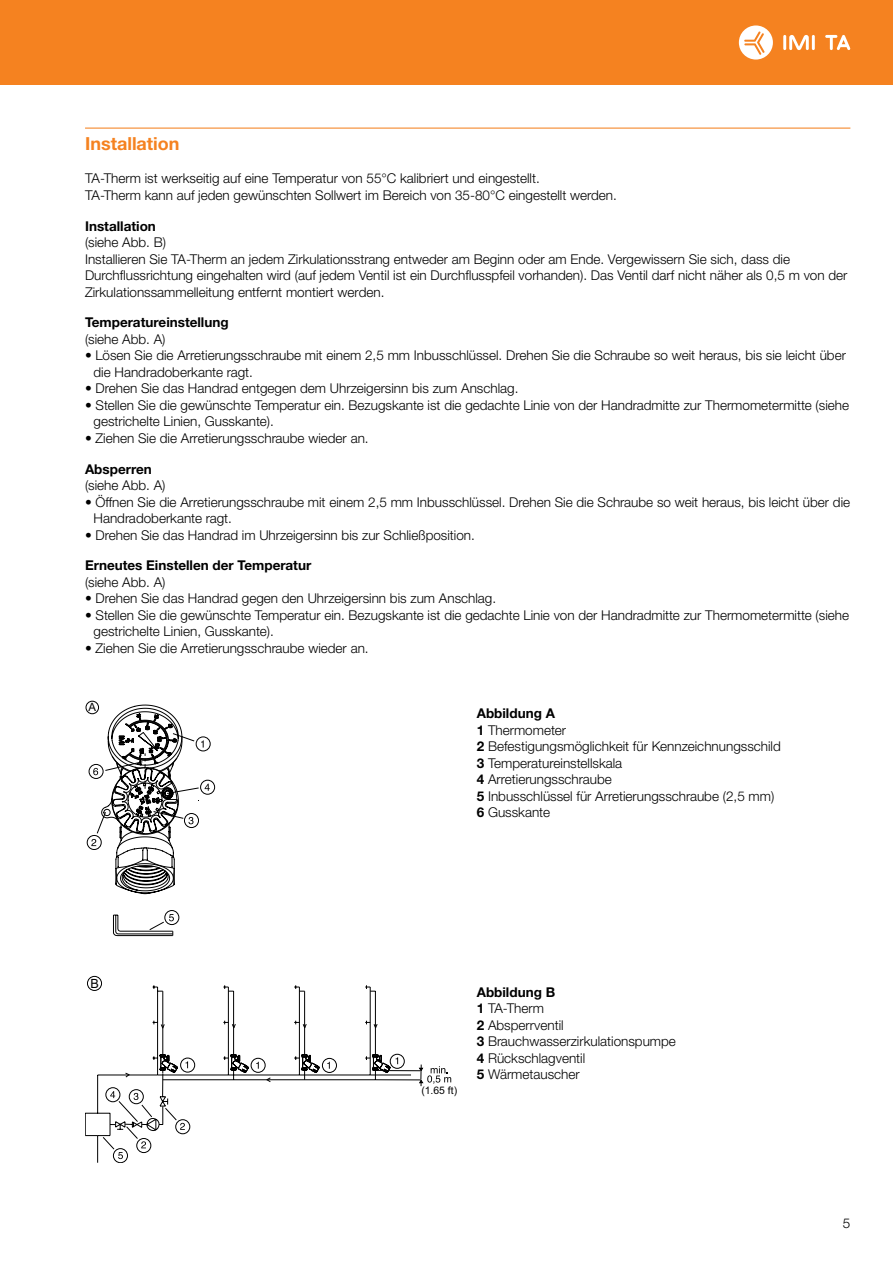
<style>
.page{position:relative;width:893px;height:1263px;background:#fff}
.page>*{position:absolute;margin:0;border:0;box-sizing:border-box;transform-origin:0 0}
.t1{font:700 18px "Helvetica Neue LTW1 G";color:#f58220}
.t2{font:300 13.5px/16.5px "Helvetica Neue LTW1 G";color:#000}
.t3{font:700 13.5px "Helvetica Neue LTW1 G";color:#000}
.t4{font:12.6px "Arial";color:#000}
.t5{font:11.4px "Arial";color:#000}
.t6{font:10.35px "Arial";color:#000}
.s1{font-weight:700}
</style>
<div class="page">
<div style="left:0;top:0;width:893px;height:85px;background:#f58220"></div>
<hr style="left:783px;top:35px;width:3px;height:15px;background:#fff">
<hr style="left:812px;top:35px;width:3px;height:15px;background:#fff">
<svg style="left:789px;top:35px;width:20px;height:15px"></svg>
<svg style="left:825px;top:35px;width:25px;height:15px"></svg>
<svg style="left:739px;top:25px;width:34px;height:35px"></svg>
<hr style="left:85px;top:128px;width:765px;height:1px;background:#f58220">
<svg style="left:390px;top:1054px;width:14px;height:14px"></svg>
<div style="left:390px;top:1054px;width:15px;height:14px;border:1px solid #000;border-radius:50%"></div>
<hr style="left:370px;top:1075px;width:41px;height:1px;background:#000">
<hr style="left:375px;top:1079px;width:46px;height:1px;background:#000">
<svg style="left:85px;top:985px;width:305px;height:178px"></svg>
<svg style="left:396px;top:1057px;width:2px;height:7px"></svg>
<hr style="left:389px;top:1070px;width:32px;height:1px;background:#000">
<svg style="left:419px;top:1064px;width:32px;height:22px"></svg>
<svg style="left:102px;top:986px;width:286px;height:173px"></svg>
<div style="left:87px;top:976px;width:15px;height:14px;background:#fff;border-radius:50%"></div>
<div style="left:87px;top:976px;width:15px;height:15px;border:1px solid #000;border-radius:50%"></div>
<div style="left:200px;top:780px;width:15px;height:14px;border:1px solid #000;border-radius:50%"></div>
<div style="left:165px;top:910px;width:14px;height:15px;border:1px solid #000;border-radius:50%"></div>
<div style="left:86px;top:701px;width:13px;height:13px;border:1px solid #000;border-radius:50%"></div>
<svg style="left:113px;top:914px;width:61px;height:22px"></svg>
<svg style="left:87px;top:705px;width:123px;height:189px"></svg>
<h1 class="t1" style="left:85px;top:132px;width:96px">Installation</h1>
<p class="t2" style="left:85px;top:170px;width:533px">TA-Therm ist werkseitig auf eine Temperatur von 55°C kalibriert und eingestellt.<br>TA-Therm kann auf jeden gewünschten Sollwert im Bereich von 35-80°C eingestellt werden.</p>
<p class="t3" style="left:85px;top:217px;width:72px">Installation</p>
<p class="t2" style="left:85px;top:234px;width:764px">(siehe Abb. B)<br>Installieren Sie TA-Therm an jedem Zirkulationsstrang entweder am Beginn oder am Ende. Vergewissern Sie sich, dass die Durchflussrichtung eingehalten wird (auf jedem Ventil ist ein Durchflusspfeil vorhanden). Das Ventil darf nicht näher als 0,5 m von der Zirkulationssammelleitung entfernt montiert werden.</p>
<p class="t3" style="left:85px;top:314px;width:145px">Temperatureinstellung</p>
<p class="t2" style="left:85px;top:331px;width:82px">(siehe Abb. A)</p>
<p class="t2" style="left:94px;top:347px;width:754px;text-indent:-9px">• Lösen Sie die Arretierungsschraube mit einem 2,5 mm Inbusschlüssel. Drehen Sie die Schraube so weit heraus, bis sie leicht über die Handradoberkante ragt.</p>
<p class="t2" style="left:85px;top:380px;width:435px">• Drehen Sie das Handrad entgegen dem Uhrzeigersinn bis zum Anschlag.</p>
<p class="t2" style="left:94px;top:397px;width:757px;text-indent:-9px">• Stellen Sie die gewünschte Temperatur ein. Bezugskante ist die gedachte Linie von der Handradmitte zur Thermometermitte (siehe gestrichelte Linien, Gusskante).</p>
<p class="t2" style="left:85px;top:430px;width:285px">• Ziehen Sie die Arretierungsschraube wieder an.</p>
<p class="t3" style="left:85px;top:460px;width:68px">Absperren</p>
<p class="t2" style="left:85px;top:477px;width:82px">(siehe Abb. A)</p>
<p class="t2" style="left:94px;top:493px;width:758px;text-indent:-9px">• Öffnen Sie die Arretierungsschraube mit einem 2,5 mm Inbusschlüssel. Drehen Sie die Schraube so weit heraus, bis leicht über die<br>Handradoberkante ragt.</p>
<p class="t2" style="left:85px;top:526px;width:391px">• Drehen Sie das Handrad im Uhrzeigersinn bis zur Schließposition.</p>
<p class="t3" style="left:85px;top:557px;width:228px">Erneutes Einstellen der Temperatur</p>
<p class="t2" style="left:85px;top:574px;width:82px">(siehe Abb. A)</p>
<p class="t2" style="left:85px;top:590px;width:413px">• Drehen Sie das Handrad gegen den Uhrzeigersinn bis zum Anschlag.</p>
<p class="t2" style="left:94px;top:607px;width:757px;text-indent:-9px">• Stellen Sie die gewünschte Temperatur ein. Bezugskante ist die gedachte Linie von der Handradmitte zur Thermometermitte (siehe gestrichelte Linien, Gusskante).</p>
<p class="t2" style="left:85px;top:640px;width:285px">• Ziehen Sie die Arretierungsschraube wieder an.</p>
<p class="t5" style="left:88px;top:699px;width:9px">A</p>
<p class="t4" style="left:90px;top:975px;width:10px">B</p>
<p class="t2" style="left:477px;top:705px;width:306px"><span class="s1">Abbildung A<br>1</span> Thermometer<br><span class="s1">2</span> Befestigungsmöglichkeit für Kennzeichnungsschild<br><span class="s1">3</span> Temperatureinstellskala<br><span class="s1">4</span> Arretierungsschraube<br><span class="s1">5</span> Inbusschlüssel für Arretierungsschraube (2,5 mm)<br><span class="s1">6</span> Gusskante</p>
<p class="t6" style="left:421px;top:1083px;width:37px">(1.65 ft)</p>
<p class="t2" style="left:477px;top:983px;width:201px"><span class="s1">Abbildung B<br>1</span> TA-Therm<br><span class="s1">2</span> Absperrventil<br><span class="s1">3</span> Brauchwasserzirkulationspumpe<br><span class="s1">4</span> Rückschlagventil<br><span class="s1">5</span> Wärmetauscher</p>
<p class="t2" style="left:843px;top:1215px;width:9px">5</p>
</div>
